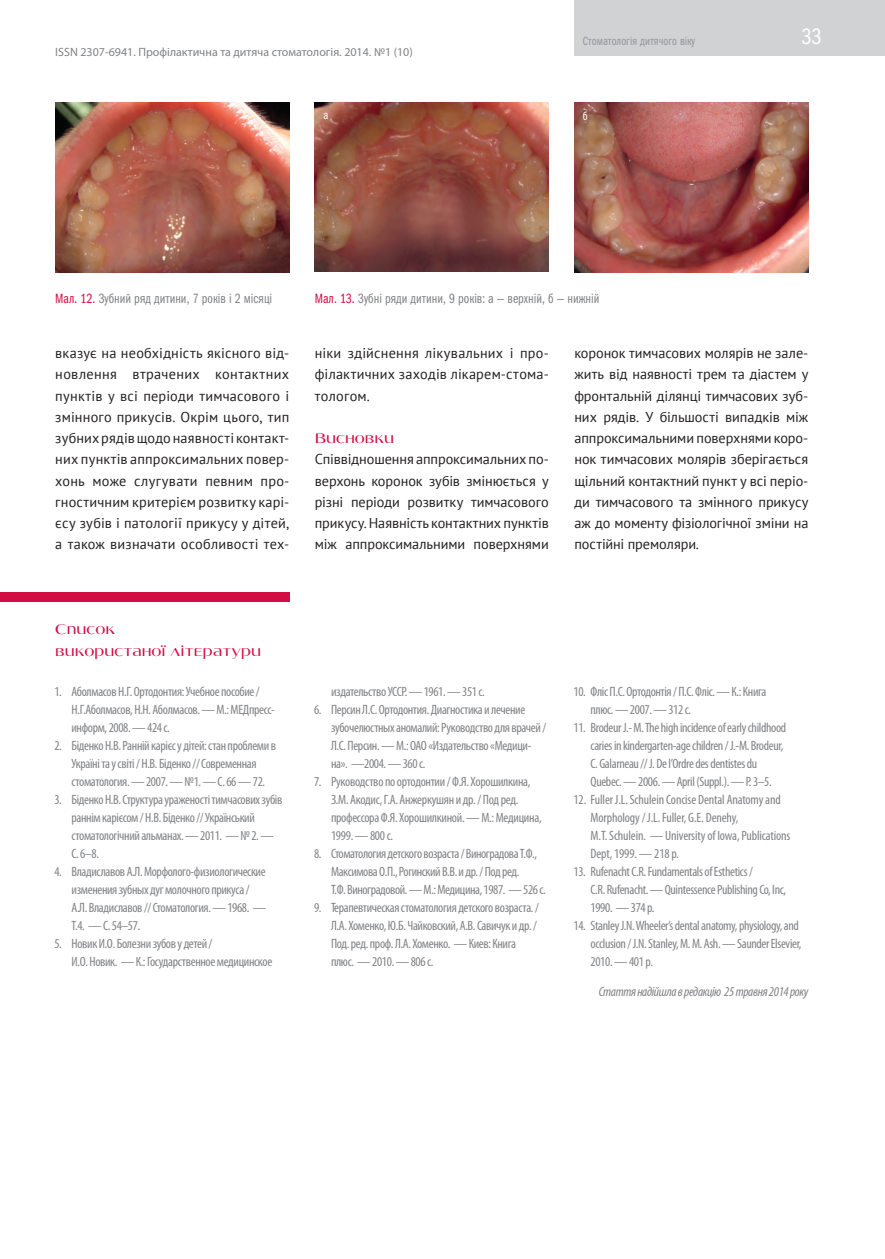
<style>
.page{position:relative;width:885px;height:1259px;background:#fff}
.page>*{position:absolute;margin:0;border:0;box-sizing:border-box;transform-origin:0 0}
.t1{font:22.5px "Franklin Gothic Book Cmp ITC";color:#fff}
._07_Підзаголовок{font:15px "Angelica C";color:#d20d44}
._06_main_text_PDS{font:14.25px/21.3px "PT Sans";letter-spacing:.01em;color:#231f20;text-align:justify}
._08_Literatura_PDS{font:condensed 13.5px/18px "Myriad Pro";letter-spacing:-.025em;color:#808285}
._09_Pidpus_PDS{font:13.5px "Franklin Gothic Book Cmp ITC";color:#808285}
._08_Literatura_PDS-2{font:italic condensed 13.5px "Myriad Pro";letter-spacing:-.025em;color:#808285}
.t2{font:12px "Myriad Pro";color:#808285}
.t3{font:12px "Franklin Gothic Book Cmp ITC";color:#939598}
.tab{font:12px "Franklin Gothic Book Cmp ITC";color:#fff}
.s1{color:#d20d44}
</style>
<div class="page">
<div style="left:574px;top:0;width:310px;height:55px;background:#d1d2d4"></div>
<img style="left:55px;top:102px;width:234px;height:171px">
<img style="left:315px;top:102px;width:234px;height:169px">
<img style="left:574px;top:103px;width:234px;height:170px">
<div style="left:0;top:592px;width:289px;height:9px;background:#d20d44"></div>
<p class="t2" style="left:55px;top:44px;width:359px">ISSN 2307-6941. Профілактична та дитяча стоматологія. 2014. №1 (10)</p>
<p class="t3" style="left:583px;top:35px;width:114px">Стоматологія дитячого віку</p>
<h1 class="t1" style="left:801px;top:24px;width:21px">33</h1>
<p class="tab" style="left:323px;top:108px;width:6px">а</p>
<p class="tab" style="left:583px;top:109px;width:6px">б</p>
<p class="_09_Pidpus_PDS" style="left:55px;top:291px;width:218px"><span class="s1">Мал. 12.</span> Зубний ряд дитини, 7 років і 2 місяці</p>
<p class="_09_Pidpus_PDS" style="left:315px;top:291px;width:286px"><span class="s1">Мал. 13.</span> Зубні ряди дитини, 9 років: а — верхній, б — нижній</p>
<p class="_06_main_text_PDS" style="left:55px;top:342px;width:235px">вказує на необхідність якісного від&shy;новлення втрачених контактних пунктів у всі періоди тимчасового і змінного прикусів. Окрім цього, тип зубних рядів щодо наявності контакт&shy;них пунктів аппроксимальних повер&shy;хонь може слугувати певним про&shy;гностичним критерієм розвитку карі&shy;єсу зубів і патології прикусу у дітей, а також визначати особливості тех-</p>
<p class="_06_main_text_PDS" style="left:315px;top:342px;width:235px">ніки здійснення лікувальних і про&shy;філактичних заходів лікарем-стома&shy;тологом.</p>
<p class="_07_Підзаголовок" style="left:315px;top:429px;width:81px">Висновки</p>
<p class="_06_main_text_PDS" style="left:315px;top:448px;width:235px">Співвідношення аппроксимальних по&shy;верхонь коронок зубів змінюється у різні періоди розвитку тимчасового прикусу. Наявність контактних пунктів між аппроксимальними поверхнями</p>
<p class="_06_main_text_PDS" style="left:574px;top:342px;width:235px">коронок тимчасових молярів не зале&shy;жить від наявності трем та діастем у фронтальній ділянці тимчасових зуб&shy;них рядів. У більшості випадків між аппроксимальними поверхнями коро&shy;нок тимчасових молярів зберігається щільний контактний пункт у всі періо&shy;ди тимчасового та змінного прикусу аж до моменту фізіологічної зміни на постійні премоляри.</p>
<p class="_07_Підзаголовок" style="left:55px;top:620px;width:61px">Список</p>
<p class="_07_Підзаголовок" style="left:55px;top:642px;width:207px">використаної літератури</p>
<p class="_08_Literatura_PDS" style="left:71px;top:682px;width:205px;text-indent:-17px">1. Аболмасов Н.Г. Ортодонтия: Учебное пособие /<br>Н.Г.Аболмасов, Н.Н. Аболмасов. — М.: МЕДпресс&shy;информ, 2008. — 424 с.</p>
<p class="_08_Literatura_PDS" style="left:54px;top:736px;width:223px;text-align:center">2. Біденко Н.В. Ранній карієс у дітей: стан проблеми в<br>Україні та у світі / Н.В. Біденко // Современная стоматология. — 2007. — №1. — С. 66 — 72.</p>
<p class="_08_Literatura_PDS" style="left:71px;top:790px;width:212px;text-indent:-17px">3. Біденко Н.В. Структура ураженості тимчасових зубів раннім карієсом / Н.В. Біденко // Український стоматологічний альманах. — 2011. — № 2. — С. 6–8.</p>
<p class="_08_Literatura_PDS" style="left:71px;top:862px;width:196px;text-indent:-17px">4. Владиславов А.Л. Морфолого-физиологические изменения зубных дуг молочного прикуса / А.Л. Владиславов // Стоматология. — 1968. — Т.4. — С. 54–57.</p>
<p class="_08_Literatura_PDS" style="left:71px;top:934px;width:202px;text-indent:-17px">5. Новик И.О. Болезни зубов у детей /<br>И.О. Новик. — К.: Государственное медицинское</p>
<p class="_08_Literatura_PDS" style="left:331px;top:682px;width:155px">издательство УССР. — 1961. — 351 с.</p>
<p class="_08_Literatura_PDS" style="left:331px;top:700px;width:217px;text-indent:-17px">6. Персин Л.С. Ортодонтия. Диагностика и лечение зубочелюстных аномалий: Руководство для врачей / Л.С. Персин. — М.: ОАО «Издательство «Медици&shy;на». —2004. — 360 с.</p>
<p class="_08_Literatura_PDS" style="left:331px;top:772px;width:212px;text-indent:-17px">7. Руководство по ортодонтии / Ф.Я. Хорошилкина, З.М. Акодис, Г.А. Анжеркушян и др. / Под ред. профессора Ф.Я. Хорошилкиной. — М.: Медицина, 1999. — 800 с.</p>
<p class="_08_Literatura_PDS" style="left:331px;top:844px;width:216px;text-indent:-17px">8. Стоматология детского возраста / Виноградова Т.Ф.,<br>Максимова О.П., Рогинский В.В. и др. / Под ред.<br>Т.Ф. Виноградовой. — М.: Медицина, 1987. — 526 с.</p>
<p class="_08_Literatura_PDS" style="left:331px;top:898px;width:209px;text-indent:-17px">9. Терапевтическая стоматология детского возраста. / Л.А. Хоменко, Ю.Б. Чайковский, А.В. Савичук и др. / Под. ред. проф. Л.А. Хоменко. — Киев: Книга плюс. — 2010. — 806 c.</p>
<p class="_08_Literatura_PDS" style="left:590px;top:682px;width:177px;text-indent:-17px">10. Фліс П.С. Ортодонтія / П.С. Фліс. — К.: Книга плюс.— 2007. — 312 с.</p>
<p class="_08_Literatura_PDS" style="left:590px;top:718px;width:197px;text-indent:-17px">11. Brodeur J.- M. The high incidence of early childhood caries in kindergarten-age children / J.-M. Вrodeur, C.Galarneau // J. De l’Ordre des dentistes du Quebec.— 2006. — Аpril (Suрpl.). — P. 3–5.</p>
<p class="_08_Literatura_PDS" style="left:590px;top:790px;width:201px;text-indent:-17px">12. Fuller J.L. Schulein Сoncise Dental Anatomy and Morphology / J.L. Fuller, G.E. Denehy, M.T.Schulein. — University of Iowa, Publications Dept, 1999. — 218 p.</p>
<p class="_08_Literatura_PDS" style="left:590px;top:862px;width:197px;text-indent:-17px">13. Rufenacht C.R. Fundamentals of Esthetics /<br>C.R. Rufenacht. — Quintessence Publishing Co, Inc,<br>1990. — 374 p.</p>
<p class="_08_Literatura_PDS" style="left:590px;top:916px;width:212px;text-indent:-17px">14. Stanley J.N. Wheeler’s dental anatomy, physiology, and occlusion / J.N. Stanley, M. M. Ash. — Saunder Elsevier,<br>2010. — 401 р.</p>
<p class="_08_Literatura_PDS-2" style="left:598px;top:983px;width:211px">Стаття надійшла в редакцію 25 травня 2014 року</p>
</div>
